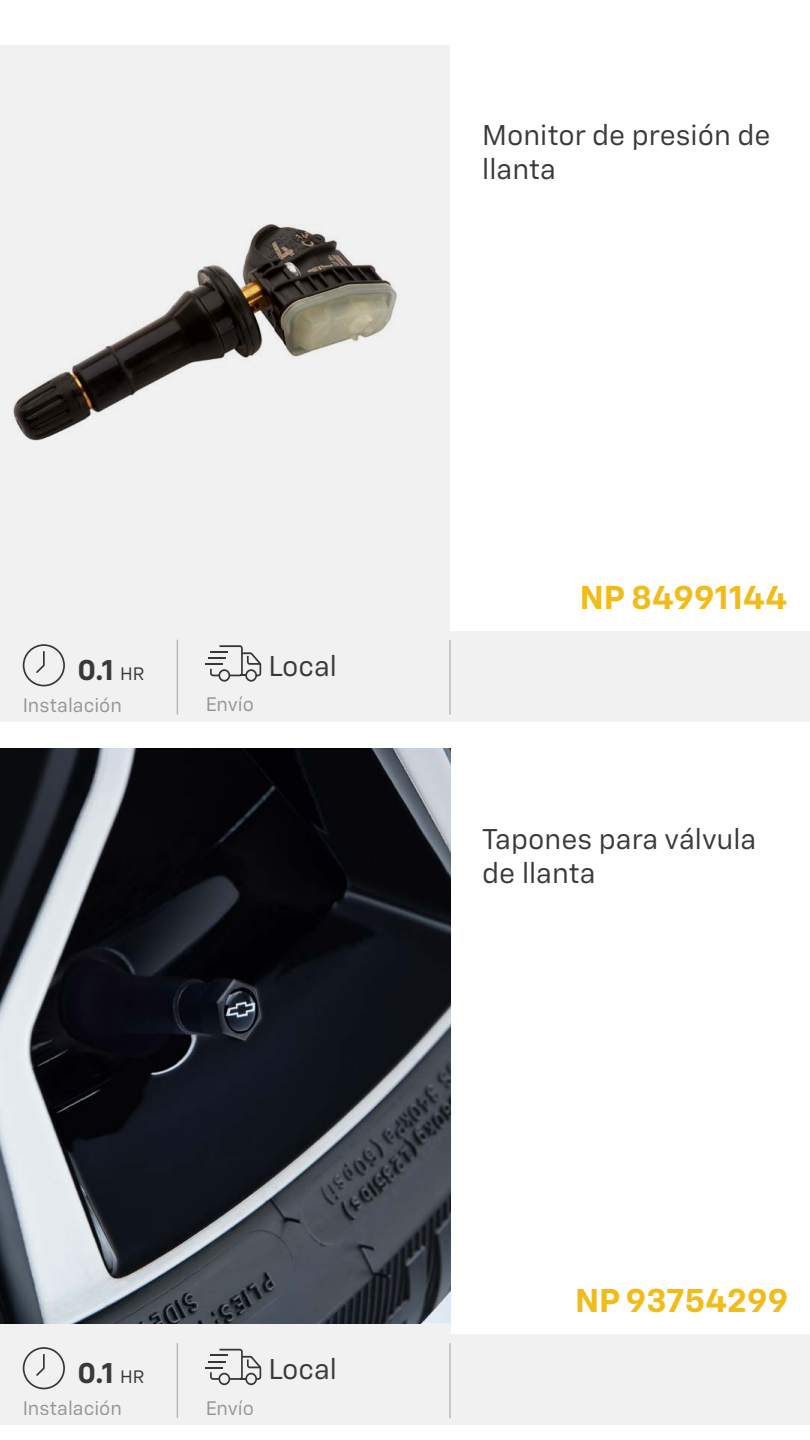
<style>
.page{position:relative;width:810px;height:1440px;background:#fff}
.page>*{position:absolute;margin:0;border:0;box-sizing:border-box;transform-origin:0 0}
.t1{font:700 33px "Chevy Sans";color:#f1bc1a}
.t2{font:28.5px/34.2px "Chevy Sans";color:#39383a}
.t3{font:700 28.5px "Chevy Sans";color:#39383a}
.t4{font:19.5px "Chevy Sans";color:#39383a}
.s1{font-weight:400;font-size:18px}
</style>
<div class="page">
<img style="left:0;top:45px;width:450px;height:586px">
<div style="left:0;top:1335px;width:810px;height:90px;background:#f1f1f1"></div>
<div style="left:0;top:631px;width:810px;height:91px;background:#f1f1f1"></div>
<hr style="left:449px;top:1343px;width:2px;height:75px;background:#39383a">
<hr style="left:449px;top:640px;width:2px;height:75px;background:#39383a">
<svg style="left:206px;top:1349px;width:55px;height:36px"></svg>
<svg style="left:206px;top:645px;width:55px;height:37px"></svg>
<hr style="left:177px;top:1343px;width:1px;height:75px;background:#39383a">
<hr style="left:177px;top:640px;width:1px;height:75px;background:#39383a">
<div style="left:0;top:749px;width:451px;height:586px;background:#f1f1f1"></div>
<img style="left:0;top:748px;width:451px;height:575px">
<svg style="left:23px;top:644px;width:42px;height:42px"></svg>
<svg style="left:23px;top:1347px;width:42px;height:42px"></svg>
<p class="t2" style="left:482px;top:118px;width:290px">Monitor de presión de llanta</p>
<p class="t3" style="left:77px;top:652px;width:69px">0.1 <span class="s1">HR</span></p>
<p class="t4" style="left:22px;top:693px;width:101px">Instalación</p>
<p class="t4" style="left:206px;top:692px;width:50px">Envío</p>
<p class="t2" style="left:268px;top:648px;width:70px">Local</p>
<p class="t1" style="left:580px;top:576px;width:209px">NP 84991144</p>
<p class="t2" style="left:482px;top:821px;width:276px">Tapones para válvula de llanta</p>
<p class="t3" style="left:77px;top:1355px;width:69px">0.1 <span class="s1">HR</span></p>
<p class="t4" style="left:22px;top:1396px;width:101px">Instalación</p>
<p class="t4" style="left:206px;top:1396px;width:50px">Envío</p>
<p class="t2" style="left:268px;top:1352px;width:70px">Local</p>
<p class="t1" style="left:575px;top:1280px;width:214px">NP 93754299</p>
</div>
